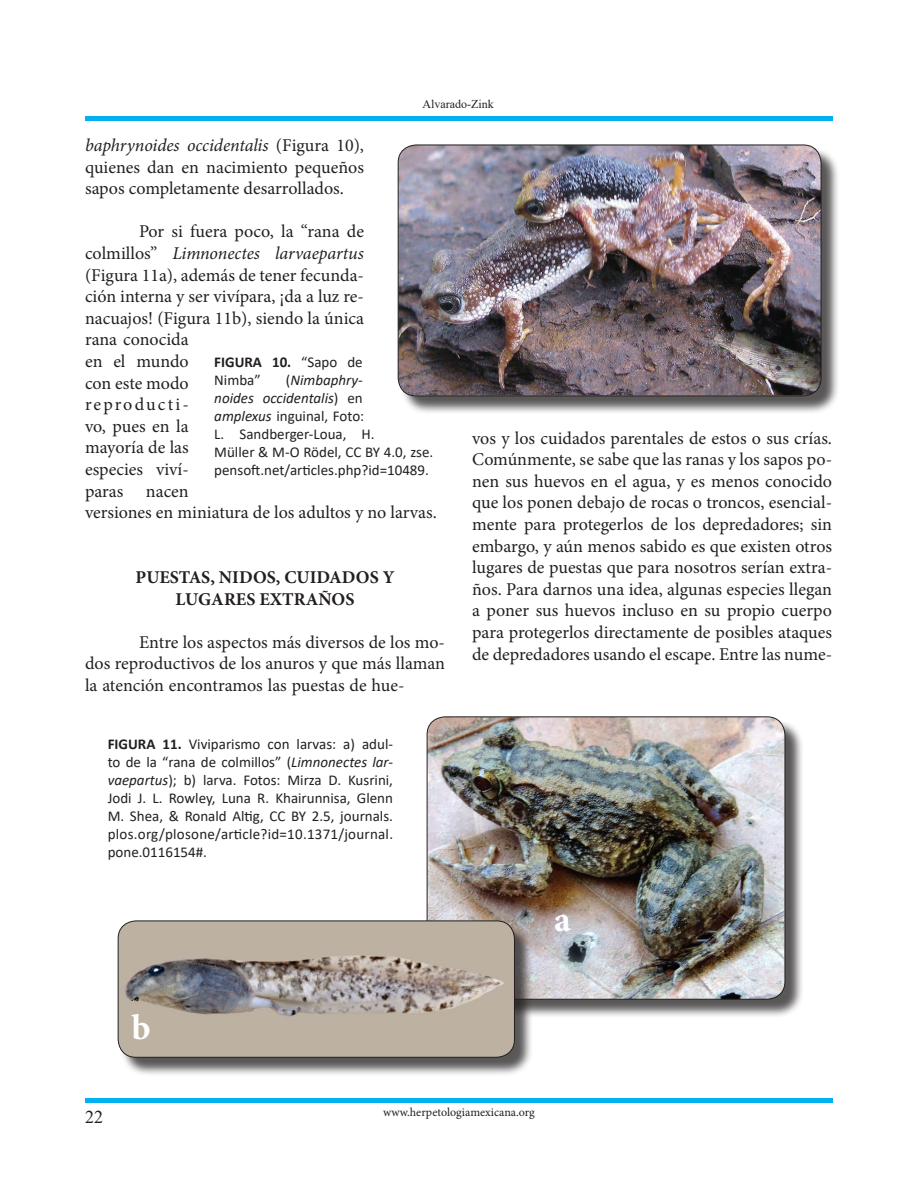
<style>
.page{position:relative;width:918px;height:1188px;background:#fff}
.page>*{position:absolute;margin:0;border:0;box-sizing:border-box;transform-origin:0 0}
.t1{font:700 36px "Minion Pro";color:#fff}
.t2{font:18px/21.6px "Minion Pro";color:#231f20;text-align:justify}
.t3{font:700 18px "Minion Pro";color:#231f20}
.t4{font:18px "Times New Roman";color:#231f20}
.t5{font:15px/18px "Calibri";color:#231f20}
.t6{font:12px "Minion Pro";color:#231f20}
.t7{font:12px "Times New Roman";color:#231f20}
.s1{font-style:italic}
.s2{font-weight:700}
</style>
<div class="page">
<div style="left:85px;top:1098px;width:748px;height:5px;background:#00b0f0"></div>
<div style="left:85px;top:116px;width:748px;height:5px;background:#00b0f0"></div>
<div style="left:400px;top:147px;width:440px;height:268px;background:#231f20;opacity:.75"></div>
<img style="left:398px;top:145px;width:423px;height:251px">
<div style="left:398px;top:145px;width:423px;height:251px;border:1px solid #231f20;border-radius:18px"></div>
<div style="left:429px;top:719px;width:375px;height:299px;background:#231f20;opacity:.75"></div>
<img style="left:427px;top:717px;width:358px;height:282px">
<div style="left:427px;top:717px;width:358px;height:282px;border:1px solid #231f20;border-radius:18px"></div>
<div style="left:120px;top:923px;width:413px;height:153px;background:#231f20;opacity:.75"></div>
<img style="left:118px;top:921px;width:396px;height:136px">
<div style="left:118px;top:921px;width:397px;height:136px;border:1px solid #231f20;border-radius:18px"></div>
<p class="t7" style="left:423px;top:96px;width:73px">Alvarado-Zink</p>
<p class="t2" style="left:85px;top:135px;width:281px"><span class="s1">baphrynoides occidentalis</span> (Figura 10), quienes dan en nacimiento pequeños sapos completamente desarrollados.</p>
<p class="t2" style="left:85px;top:221px;width:281px;text-align:left;text-indent:54px">Por si fuera poco, la “rana de colmillos” <span class="s1">Limnonectes larvaepartus </span>(Figura 11a), además de tener fecunda&shy;ción interna y ser vivípara, ¡da a luz re&shy;nacuajos! (Figura 11b), siendo la única rana conocida<br>en el mundo<br>con este modo<br>reproducti-<br>vo, pues en la<br>mayoría de las<br>especies viví-<br>paras</p>
<p class="t5" style="left:214px;top:353px;width:150px"><span class="s2">FIGURA 10.</span> “Sapo de<br>Nimba”</p>
<p class="t5" style="left:214px;top:371px;width:220px;text-indent:72px">(<span class="s1">Nimbaphry-<br>noides occidentalis</span>) en<br><span class="s1">amplexus</span> inguinal, Foto:<br>L. Sandberger-Loua, H.<br>Müller &amp; M-O Rödel, CC BY 4.0, zse. pensoft.net/articles.php?id=10489.</p>
<p class="t2" style="left:85px;top:480px;width:353px;text-indent:61px">nacen<br>versiones en miniatura de los adultos y no larvas.</p>
<p class="t3" style="left:136px;top:565px;width:260px">PUESTAS, NIDOS, CUIDADOS Y</p>
<p class="t3" style="left:176px;top:586px;width:180px">LUGARES EXTRAÑOS</p>
<p class="t2" style="left:85px;top:631px;width:362px;text-indent:54px">Entre los aspectos más diversos de los mo&shy;dos reproductivos de los anuros y que más llaman la atención encontramos las puestas de hue-</p>
<p class="t5" style="left:108px;top:734px;width:287px;text-align:justify"><span class="s2">FIGURA 11.</span> Viviparismo con larvas: a) adul&shy;to de la “rana de colmillos” (<span class="s1">Limnonectes lar&shy;vaepartus</span>); b) larva. Fotos: Mirza D. Kusrini, Jodi J. L. Rowley, Luna R. Khairunnisa, Glenn M. Shea, &amp; Ronald Altig, CC BY 2.5, journals. plos.org/plosone/article?id=10.1371/journal. pone.0116154#.</p>
<p class="t2" style="left:472px;top:427px;width:362px">vos y los cuidados parentales de estos o sus crías.<br>Comúnmente, se sabe que las ranas y los sapos po&shy;nen sus huevos en el agua, y es menos conocido que los ponen debajo de rocas o troncos, esencial&shy;mente para protegerlos de los depredadores; sin embargo, y aún menos sabido es que existen otros lugares de puestas que para nosotros serían extra&shy;ños. Para darnos una idea, algunas especies llegan a poner sus huevos incluso en su propio cuerpo para protegerlos directamente de posibles ataques de depredadores usando el escape. Entre las nume-</p>
<p class="t1" style="left:554px;top:894px;width:18px">a</p>
<p class="t1" style="left:132px;top:1002px;width:21px">b</p>
<p class="t4" style="left:85px;top:1104px;width:19px">22</p>
<p class="t6" style="left:383px;top:1104px;width:153px">www.herpetologiamexicana.org</p>
</div>
